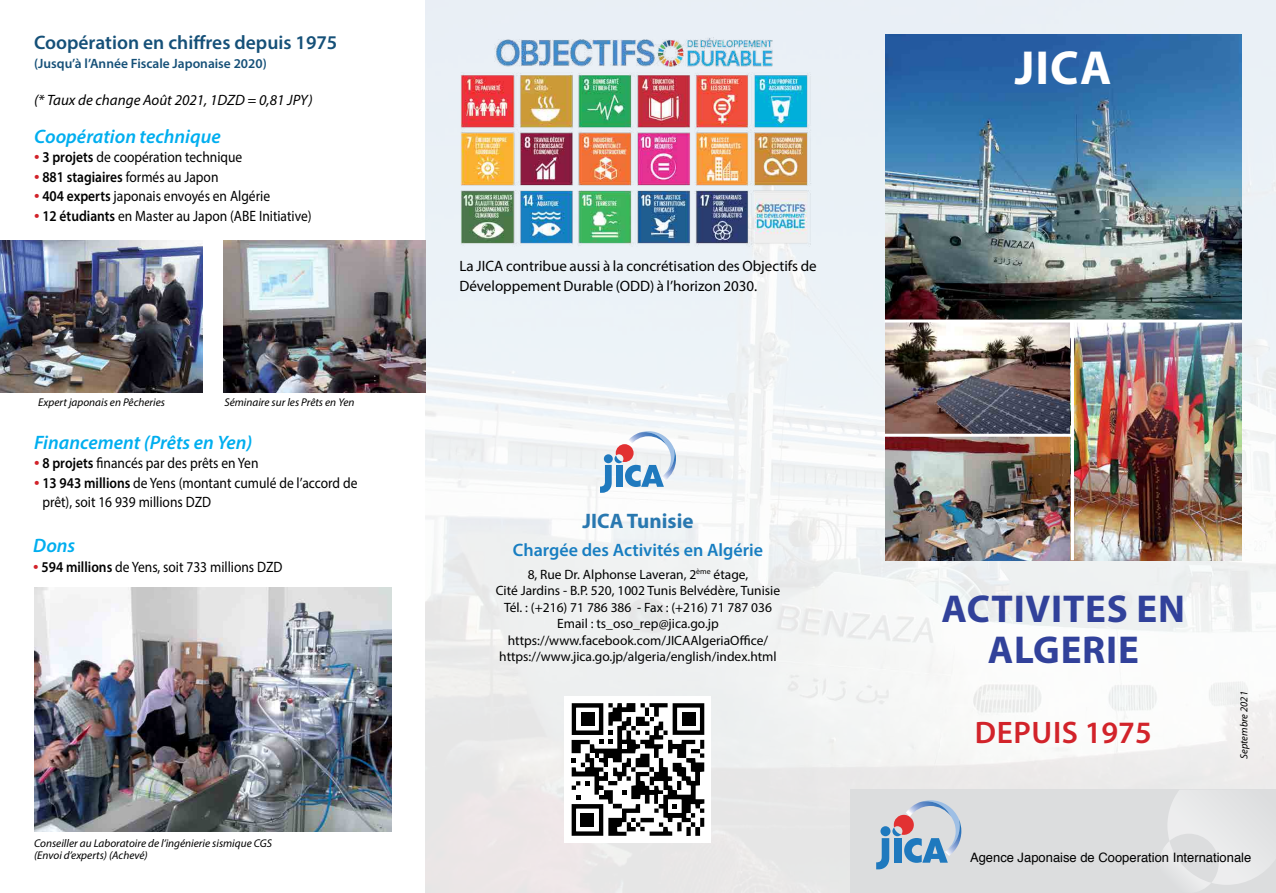
<style>
.page{position:relative;width:1276px;height:893px;background:#fff}
.page>*{position:absolute;margin:0;border:0;box-sizing:border-box;transform-origin:0 0}
.t1{font:700 48px "Myriad Pro";color:#fff}
.t2{font:700 39px/40.2px "Myriad Pro";letter-spacing:.02em;color:#31419a;text-align:center}
.t3{font:600 31.2px "Myriad Pro";letter-spacing:.02em;color:#d2232a}
.t4{font:700 21px "Myriad Pro";color:#2978b0}
.t5{font:italic 600 19.5px "Myriad Pro";color:#00aeef}
.t6{font:600 19.5px "Myriad Pro";color:#155078}
.t7{font:19.5px "Myriad Pro";color:#d2232a}
.t8{font:600 18px "Myriad Pro";color:#187ec1}
.t9{font:15px/19.5px "Myriad Pro";color:#000;scale:.9 1}
.t10{font:15px/19.5px "Myriad Pro";color:#000}
.t11{font:italic 15px "Myriad Pro";color:#000}
.t12{font:13.5px "Myriad Pro";color:#000}
.t13{font:600 13.5px "Myriad Pro";color:#155078}
.t14{font:12.9px "Helvetica";color:#000}
.t15{font:italic 11.25px/12px "Myriad Pro";color:#000}
.t16{font:italic 10.5px "Myriad Pro";color:#000}
.t17{font:7.8px "Myriad Pro";color:#000}
.s1{font-weight:600}
.s2{font-size:19.5px;color:#d2232a}
</style>
<div class="page">
<img style="left:425px;top:0;width:850px;height:893px">
<svg style="left:600px;top:431px;width:76px;height:62px"></svg>
<img style="left:34px;top:588px;width:357px;height:243px">
<img style="left:0;top:240px;width:202px;height:152px">
<img style="left:223px;top:240px;width:202px;height:152px">
<img style="left:454px;top:70px;width:359px;height:180px">
<img style="left:495px;top:37px;width:278px;height:30px">
<img style="left:886px;top:323px;width:185px;height:111px">
<img style="left:886px;top:437px;width:185px;height:123px">
<img style="left:1074px;top:319px;width:168px;height:241px">
<img style="left:885px;top:34px;width:356px;height:286px">
<hr style="left:884px;top:320px;width:358px;height:3px;background:#fff">
<hr style="left:884px;top:434px;width:187px;height:3px;background:#fff">
<hr style="left:1071px;top:320px;width:3px;height:240px;background:#fff">
<div style="left:565px;top:696px;width:146px;height:147px;background:#fff"></div>
<svg style="left:571px;top:703px;width:133px;height:133px"></svg>
<div style="left:581px;top:712px;width:13px;height:14px;background:#000"></div>
<div style="left:682px;top:712px;width:13px;height:14px;background:#000"></div>
<div style="left:581px;top:813px;width:13px;height:14px;background:#000"></div>
<div style="left:850px;top:790px;width:426px;height:103px;background:#dcddde"></div>
<svg style="left:1162px;top:790px;width:105px;height:100px"></svg>
<svg style="left:876px;top:800px;width:85px;height:69px"></svg>
<h3 class="t6" style="left:34px;top:30px;width:305px">Coopération en chiffres depuis 1975</h3>
<p class="t13" style="left:34px;top:55px;width:234px">(Jusqu ’là’ Année Fiscale Japonaise 2020(</p>
<p class="t11" style="left:34px;top:90px;width:280px">(* Taux de change Août 2021, 1DZD = 0,81 JPY(</p>
<h3 class="t5" style="left:34px;top:124px;width:188px">Coopération technique</h3>
<p class="t9" style="left:42px;top:147px;width:224px;text-indent:-8px"><span class="s1">3</span><span class="s2">•</span> <span class="s1">projets</span> de coopération technique<br><span class="s1">881 stagiaires</span> formés au Japon</p>
<h3 class="t7" style="left:34px;top:163px;width:7px">•</h3>
<p class="t9" style="left:42px;top:186px;width:254px"><span class="s1">404 experts</span> japonais envoyés en Algérie</p>
<h3 class="t7" style="left:34px;top:183px;width:7px">•</h3>
<p class="t9" style="left:42px;top:206px;width:301px"><span class="s1">12 étudiants</span> en Master au Japon (ABE Initiative(</p>
<h3 class="t7" style="left:34px;top:202px;width:7px">•</h3>
<p class="t15" style="left:38px;top:396px;width:128px">Expertjaponais en Pêcheries</p>
<p class="t15" style="left:224px;top:396px;width:132px">Séminaire sur les Prêts en Yen</p>
<h3 class="t5" style="left:34px;top:430px;width:220px">Financement (Prêts en Yen(</h3>
<p class="t9" style="left:42px;top:453px;width:351px;text-indent:-8px"><span class="s1">8</span><span class="s2">•</span> <span class="s1">projets</span> financés par des prêts en Yen<br><span class="s1">13 943 millions</span> de Yens (montant cumulé de ’l accord de</p>
<h3 class="t7" style="left:34px;top:469px;width:7px">•</h3>
<p class="t9" style="left:42px;top:492px;width:189px">prêt ,) soit 16 939 millions DZD</p>
<h3 class="t5" style="left:33px;top:533px;width:44px">Dons</h3>
<p class="t9" style="left:42px;top:557px;width:269px"><span class="s1">594 millions</span> de Yens, soit 733 millions DZD</p>
<h3 class="t7" style="left:33px;top:553px;width:7px">•</h3>
<p class="t15" style="left:34px;top:837px;width:239px">Conseiller au Laboratoire de ’l ingénierie sismique CGS (Envoi ’dexperts) (Achevé(</p>
<p class="t10" style="left:459px;top:256px;width:359px">La JICA contribue aussi laà concrétisation des Objectifs de<br>Développement Durable (ODD ’ là) horizon 2030.</p>
<h3 class="t4" style="left:582px;top:507px;width:113px">JICA Tunisie</h3>
<p class="t8" style="left:513px;top:539px;width:251px">Chargée des Activités en Algérie</p>
<p class="t12" style="left:713px;top:566px;width:36px">étage,</p>
<p class="t17" style="left:696px;top:567px;width:16px">ème</p>
<p class="t12" style="left:528px;top:566px;width:170px">8, Rue Dr. Alphonse Laveran 2,</p>
<p class="t12" style="left:496px;top:582px;width:286px">Cité Jardins .P.B- 520, 1002 Tunis Belvédère, Tunisie</p>
<p class="t12" style="left:504px;top:599px;width:269px">Tél (:. +216) 71 786 386 - Fax ): +216( 71 787 036</p>
<p class="t12" style="left:557px;top:615px;width:163px">Email ts: _oso_rep@jica.go j p.</p>
<p class="t12" style="left:508px;top:632px;width:262px">https://www.facebook.com/JICAAlgeriaOffice/</p>
<p class="t12" style="left:499px;top:648px;width:279px">https://www.jica.go j p. /algeria/english/index.html</p>
<h1 class="t1" style="left:1015px;top:37px;width:98px">JICA</h1>
<h2 class="t2" style="left:941px;top:588px;width:245px">ACTIVITES EN<br>ALGERIE</h2>
<h3 class="t3" style="left:975px;top:713px;width:178px">Depuis 1975</h3>
<p class="t16" style="left:1237px;top:759px;width:69px;rotate:-90deg">Septembre 2021</p>
<p class="t14" style="left:970px;top:848px;width:283px">Agence Japonaise de Cooperation Internationale</p>
</div>
